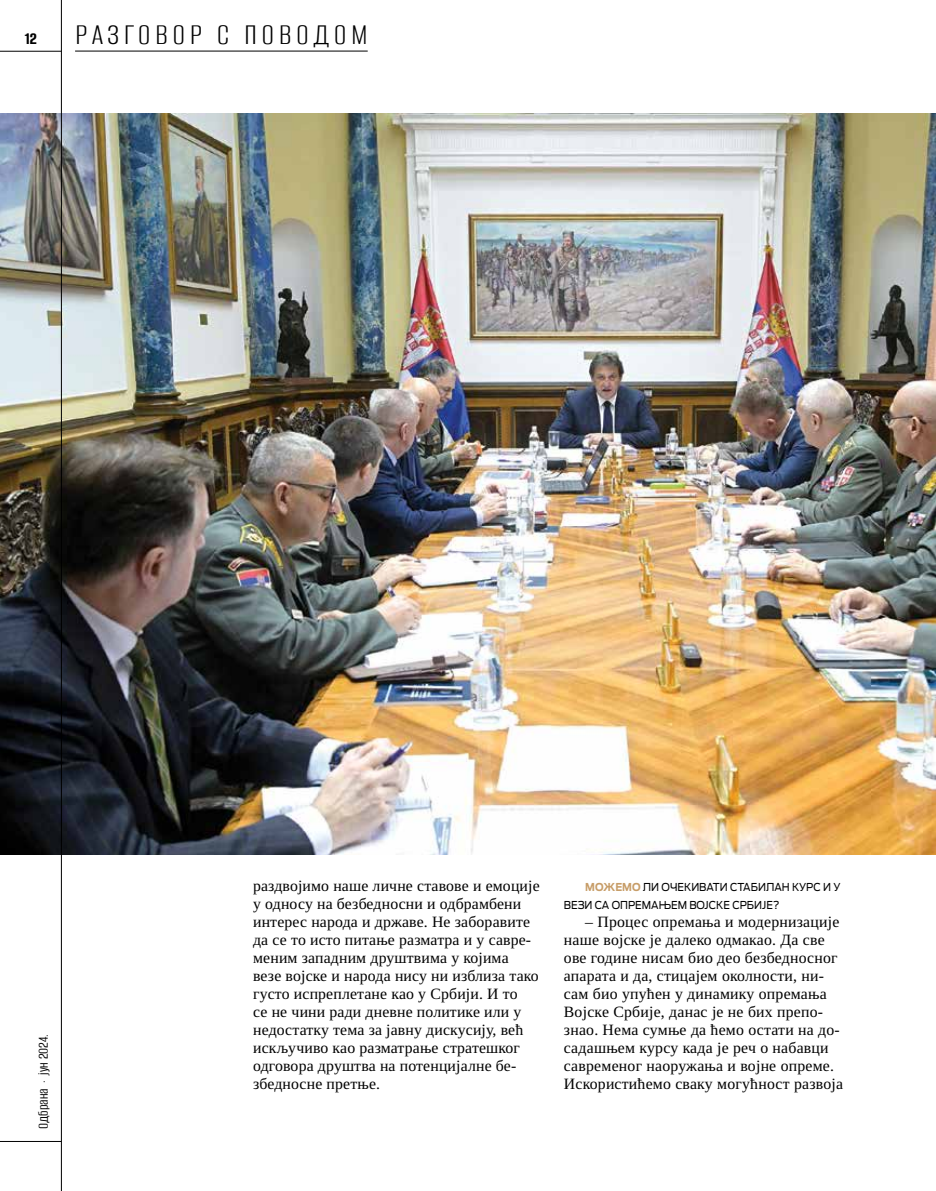
<style>
.page{position:relative;width:936px;height:1191px;background:#fff}
.page>*{position:absolute;margin:0;border:0;box-sizing:border-box;transform-origin:0 0}
.t1{font:100 31.5px "Alumni Sans";letter-spacing:.14em;color:#000}
.t2{font:100 18px "Alumni Sans";color:#000}
.t3{font:15.75px/18px "Tinos";letter-spacing:.01em;color:#000}
.t4{font:100 15px "Alumni Sans";color:#000}
.t5{font:10.8px/18px "Ford Antenna";color:#000;scale:.93 1}
.s1{font-weight:700;color:#c79d68}
</style>
<div class="page">
<img style="left:0;top:114px;width:935px;height:741px">
<hr style="left:0;top:51px;width:61px;height:1px;background:#000">
<hr style="left:61px;top:0;width:1px;height:1191px;background:#000">
<hr style="left:0;top:1141px;width:61px;height:1px;background:#000">
<hr style="left:75px;top:51px;width:292px;height:1px;background:#000">
<p class="t2" style="left:25px;top:30px;width:13px">12</p>
<h1 class="t1" style="left:75px;top:19px;width:294px">РАЗГОВОР С ПОВОДОМ</h1>
<p class="t4" style="left:36px;top:1129px;width:97px;rotate:-90deg">Одбрана . јун 2024.</p>
<p class="t3" style="left:253px;top:877px;width:288px">раздвојимо наше личне ставове и емоције у односу на безбедносни и одбрамбени интерес народа и државе. Не заборавите да се то исто питање разматра и у савре&shy;меним западним друштвима у којима везе војске и народа нису ни изблиза тако густо испреплетане као у Србији. И то<br>се не чини ради дневне политике или у недостатку тема за јавну дискусију, већ искључиво као разматрање стратешког одговора друштва на потенцијалне бе&shy;збедносне претње.</p>
<p class="t5" style="left:564px;top:877px;width:299px;text-indent:21px"><span class="s1">МОЖЕМО</span> ЛИ ОЧЕКИВАТИ СТАБИЛАН КУРС И У<br>ВЕЗИ СА ОПРЕМАЊЕМ ВОЈСКЕ СРБИЈЕ?</p>
<p class="t3" style="left:564px;top:913px;width:280px;text-indent:21px">– Процес опремања и модернизације наше војске је далеко одмакао. Да све ове године нисам био део безбедносног апарата и да, стицајем околности, ни&shy;сам био упућен у динамику опремања Војске Србије, данас је не бих препо&shy;знао. Нема сумње да ћемо остати на до&shy;садашњем курсу када је реч о набавци савременог наоружања и војне опреме.<br>Искористићемо сваку могућност развоја</p>
</div>
